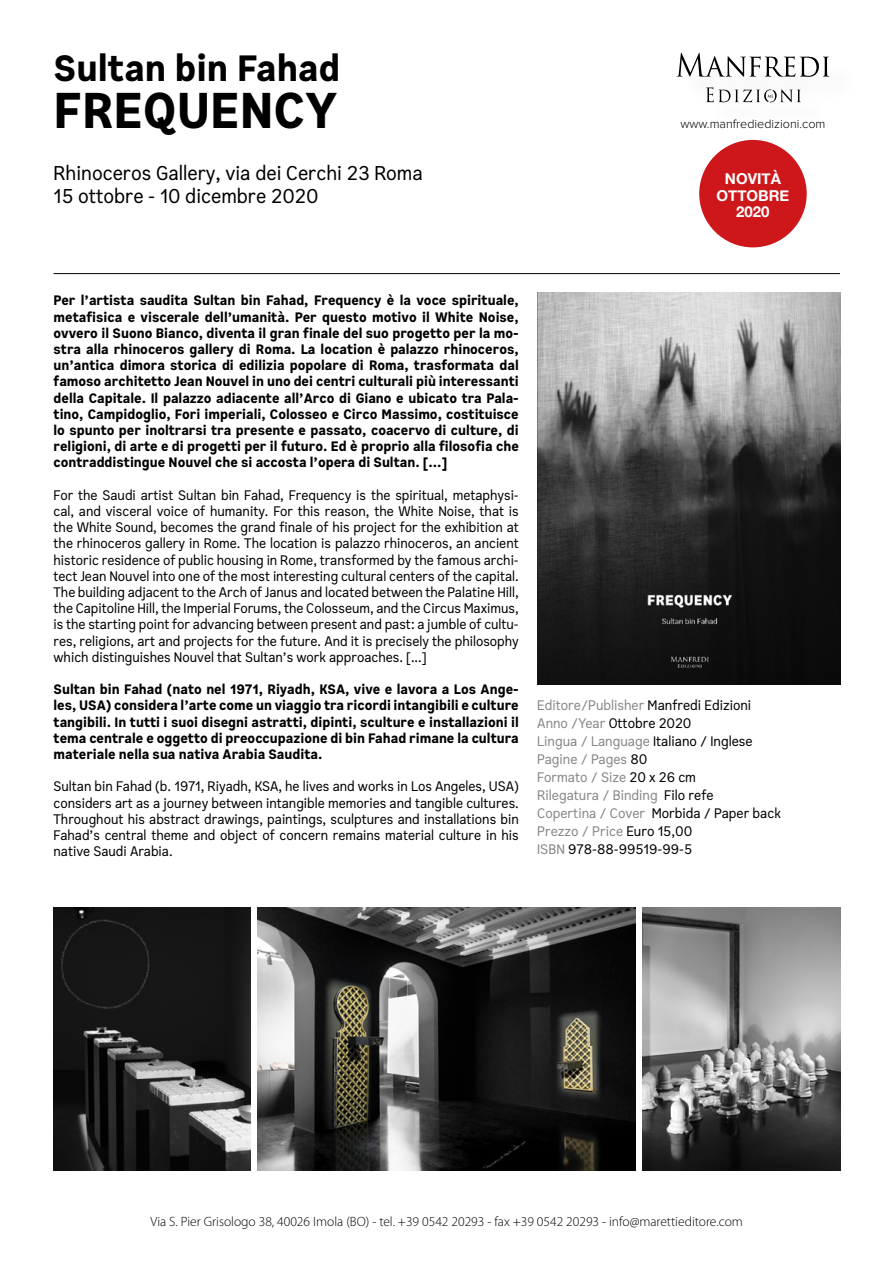
<style>
.page{position:relative;width:893px;height:1263px;background:#fff}
.page>*{position:absolute;margin:0;border:0;box-sizing:border-box;transform-origin:0 0}
.t1{font:49.5px "A Ksans 500";color:#000}
.t2{font:36px "A Ksans 500";color:#000}
.t3{font:19.5px/23.4px "A Ksans";color:#000}
.t4{font:700 15px/16.5px "Helvetica Neue";color:#fff;text-align:center}
.t5{font:13.5px/16.2px "A Ksans";color:#000;text-align:justify}
.t6{font:13.5px/16.2px "A Ksans 500";color:#000;text-align:justify}
.t7{font:13.5px/18px "A Ksans";color:#878787}
.t8{font:300 13.5px "Myriad Pro";color:#000}
.t9{font:300 12.6px "Proxima Nova";color:#000}
.s1{color:#000}
</style>
<div class="page">
<hr style="left:54px;top:273px;width:786px;height:1px;background:#000">
<img style="left:537px;top:292px;width:303px;height:392px">
<svg style="left:676px;top:53px;width:153px;height:24px"></svg>
<svg style="left:706px;top:87px;width:95px;height:15px"></svg>
<div style="left:699px;top:140px;width:108px;height:107px;background:#cd171a;border-radius:50%"></div>
<img style="left:54px;top:908px;width:197px;height:263px">
<img style="left:643px;top:908px;width:197px;height:263px">
<img style="left:257px;top:908px;width:379px;height:263px">
<h2 class="t2" style="left:54px;top:44px;width:288px">Sultan bin Fahad</h2>
<h1 class="t1" style="left:54px;top:77px;width:285px">FREQUENCY</h1>
<h3 class="t3" style="left:54px;top:162px;width:371px">Rhinoceros Gallery, via dei Cerchi 23 Roma<br>15 ottobre - 10 dicembre 2020</h3>
<p class="t9" style="left:680px;top:118px;width:147px">www.manfrediedizioni.com</p>
<p class="t4" style="left:717px;top:171px;width:74px">NOVITÀ<br>OTTOBRE<br>2020</p>
<p class="t6" style="left:54px;top:293px;width:467px">Per l’artista saudita Sultan bin Fahad, Frequency è la voce spirituale, metafisica e viscerale dell’umanità. Per questo motivo il White Noise, ovvero il Suono Bianco, diventa il gran finale del suo progetto per la mo&shy;stra alla rhinoceros gallery di Roma. La location è palazzo rhinoceros, un’antica dimora storica di edilizia popolare di Roma, trasformata dal famoso architetto Jean Nouvel in uno dei centri culturali più interessanti della Capitale. Il palazzo adiacente all’Arco di Giano e ubicato tra Pala&shy;tino, Campidoglio, Fori imperiali, Colosseo e Circo Massimo, costituisce lo spunto per inoltrarsi tra presente e passato, coacervo di culture, di religioni, di arte e di progetti per il futuro. Ed è proprio alla filosofia che contraddistingue Nouvel che si accosta l’opera di Sultan. [...]</p>
<p class="t5" style="left:54px;top:487px;width:467px">For the Saudi artist Sultan bin Fahad, Frequency is the spiritual, metaphysi&shy;cal, and visceral voice of humanity. For this reason, the White Noise, that is the White Sound, becomes the grand finale of his project for the exhibition at the rhinoceros gallery in Rome. The location is palazzo rhinoceros, an ancient historic residence of public housing in Rome, transformed by the famous archi&shy;tect Jean Nouvel into one of the most interesting cultural centers of the capital.<br>The building adjacent to the Arch of Janus and located between the Palatine Hill, the Capitoline Hill, the Imperial Forums, the Colosseum, and the Circus Maximus, is the starting point for advancing between present and past: a jumble of cultu&shy;res, religions, art and projects for the future. And it is precisely the philosophy which distinguishes Nouvel that Sultan’s work approaches. [...]</p>
<p class="t6" style="left:54px;top:682px;width:467px">Sultan bin Fahad (nato nel 1971, Riyadh, KSA, vive e lavora a Los Ange&shy;les, USA) considera l’arte come un viaggio tra ricordi intangibili e culture tangibili. In tutti i suoi disegni astratti, dipinti, sculture e installazioni il tema centrale e oggetto di preoccupazione di bin Fahad rimane la cultura materiale nella sua nativa Arabia Saudita.</p>
<p class="t5" style="left:54px;top:779px;width:467px">Sultan bin Fahad (b. 1971, Riyadh, KSA, he lives and works in Los Angeles, USA) considers art as a journey between intangible memories and tangible cultures.<br>Throughout his abstract drawings, paintings, sculptures and installations bin Fahad’s central theme and object of concern remains material culture in his native Saudi Arabia.</p>
<p class="t7" style="left:537px;top:696px;width:245px">Editore/Publisher <span class="s1">Manfredi Edizioni<br></span>Anno /Year <span class="s1">Ottobre 2020<br></span>Lingua / Language <span class="s1">Italiano / Inglese<br></span>Pagine / Pages <span class="s1">80<br></span>Formato / Size <span class="s1">20 x 26 cm<br></span>Rilegatura / Binding <span class="s1">Filo refe<br></span>Copertina / Cover <span class="s1">Morbida / Paper back<br></span>Prezzo / Price <span class="s1">Euro 15,00<br></span>ISBN <span class="s1">978-88-99519-99-5</span></p>
<p class="t8" style="left:151px;top:1214px;width:594px">Via S. Pier Grisologo 38, 40026 Imola (BO) - tel. +39 0542 20293 - fax +39 0542 20293 - info@marettieditore.com</p>
</div>
